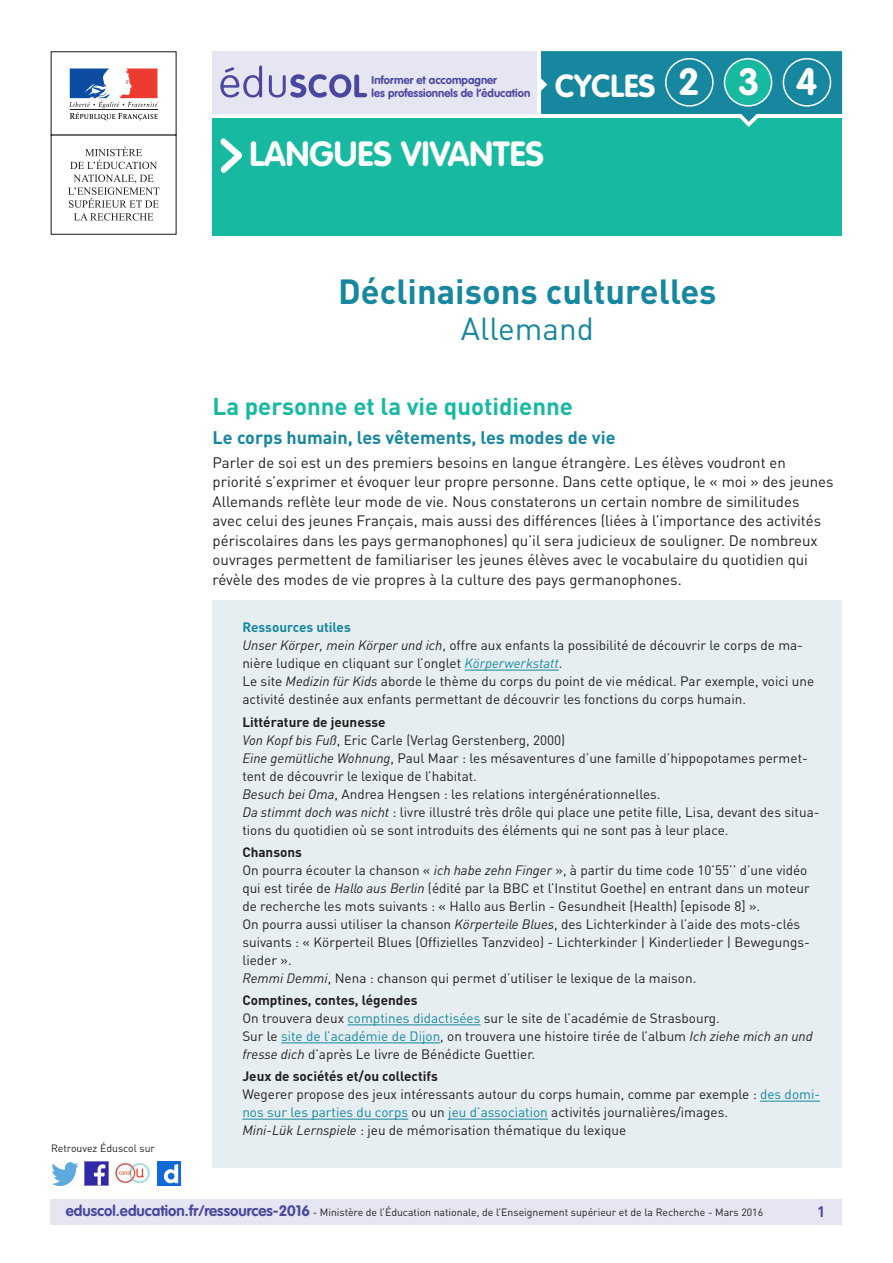
<style>
.page{position:relative;width:893px;height:1263px;background:#fff}
.page>*{position:absolute;margin:0;border:0;box-sizing:border-box;transform-origin:0 0}
.t1{font:700 37.5px "VAG Rounded Std";color:#fff}
._02_Sous-titre{font:700 34.5px "DIN Pro";color:#16879f}
._01_Nom_de_la_discip{font:700 34.5px "VAG Rounded Std";color:#fff}
._02_Sous-titre-2{font:31.5px "DIN Pro";color:#16879f}
.t2{font:700 31.5px "VAG Rounded Std";color:#fff}
._03_Titre_de_niveau{font:700 24px "DIN Pro";color:#17baa1}
._04_Titre_de_niveau{font:700 18px "DIN Pro";color:#16879f}
._06_Texte_courant{font:15px/19.5px "DIN Pro";color:#231f20}
.t3{font:700 15px "DIN Pro";color:#4a489e}
._15_texte_encadré{font:13.5px/18px "DIN Pro";color:#231f20}
._15_Sous_titre_encad{font:700 13.5px "DIN Pro";color:#231f20}
._15_Titre_encadré{font:700 13.5px "DIN Pro";color:#16879f}
.t4{font:700 11.25px/13.5px "VAG Rounded Std";color:#4a489e}
.t5{font:10.5px "DIN Pro";color:#231f20}
.s1{font-style:italic}
.s2{font-style:italic;color:#16879f}
.s3{color:#16879f}
.s4{font-family:"VAG Rounded Std";font-weight:700;font-size:15px;color:#4a489e}
</style>
<div class="page">
<div style="left:213px;top:118px;width:629px;height:118px;background:#17baa1"></div>
<svg style="left:220px;top:138px;width:22px;height:35px"></svg>
<div style="left:213px;top:51px;width:324px;height:63px;background:#e6e5f2"></div>
<svg style="left:220px;top:65px;width:147px;height:33px"></svg>
<div style="left:51px;top:51px;width:126px;height:85px;border:1px solid #231f20"></div>
<svg style="left:69px;top:68px;width:89px;height:52px"></svg>
<hr style="left:70px;top:109px;width:87px;height:1px;background:#231f20">
<svg style="left:70px;top:147px;width:87px;height:22px"></svg>
<svg style="left:68px;top:175px;width:91px;height:46px"></svg>
<svg style="left:541px;top:51px;width:301px;height:76px"></svg>
<div style="left:665px;top:58px;width:49px;height:49px;border:2px solid #fff;border-radius:50%"></div>
<div style="left:724px;top:59px;width:48px;height:47px;background:#17baa1;border-radius:50%"></div>
<div style="left:724px;top:58px;width:48px;height:49px;border:2px solid #fff;border-radius:50%"></div>
<div style="left:783px;top:58px;width:48px;height:49px;border:2px solid #fff;border-radius:50%"></div>
<div style="left:50px;top:1199px;width:791px;height:26px;background:#e6e5f2"></div>
<img style="left:85px;top:1162px;width:23px;height:23px">
<img style="left:51px;top:1163px;width:28px;height:22px">
<img style="left:158px;top:1162px;width:22px;height:23px">
<img style="left:115px;top:1163px;width:35px;height:21px">
<div style="left:213px;top:601px;width:629px;height:567px;background:#e6eef2"></div>
<hr style="left:465px;top:670px;width:94px;height:1px;background:#16879f">
<hr style="left:348px;top:1024px;width:132px;height:1px;background:#16879f">
<hr style="left:281px;top:1042px;width:159px;height:1px;background:#16879f">
<hr style="left:760px;top:1101px;width:60px;height:1px;background:#16879f">
<hr style="left:242px;top:1119px;width:166px;height:1px;background:#16879f">
<hr style="left:448px;top:1119px;width:100px;height:1px;background:#16879f">
<p class="t4" style="left:372px;top:74px;width:160px">Informer et accompagner<br>les professionnels de l’éducation</p>
<p class="t2" style="left:555px;top:67px;width:102px">CYCLES</p>
<p class="t1" style="left:678px;top:60px;width:23px">2</p>
<p class="t1" style="left:738px;top:60px;width:23px">3</p>
<p class="t1" style="left:796px;top:60px;width:23px">4</p>
<p class="_01_Nom_de_la_discip" style="left:249px;top:133px;width:296px">LANGUES VIVANTES</p>
<p class="_02_Sous-titre" style="left:338px;top:269px;width:380px">Déclinaisons culturelles</p>
<p class="_02_Sous-titre-2" style="left:461px;top:309px;width:134px">Allemand</p>
<p class="t5" style="left:51px;top:1141px;width:106px">Retrouvez Éduscol sur</p>
<p class="_03_Titre_de_niveau" style="left:213px;top:390px;width:362px">La personne et la vie quotidienne</p>
<p class="_04_Titre_de_niveau" style="left:213px;top:426px;width:404px">Le corps humain, les vêtements, les modes de vie</p>
<p class="_06_Texte_courant" style="left:213px;top:452px;width:623px">Parler de soi est un des premiers besoins en langue étrangère. Les élèves voudront en priorité s’exprimer et évoquer leur propre personne. Dans cette optique, le « moi » des jeunes Allemands reflète leur mode de vie. Nous constaterons un certain nombre de similitudes<br>avec celui des jeunes Français, mais aussi des différences (liées à l’importance des activités périscolaires dans les pays germanophones) qu’il sera judicieux de souligner. De nombreux ouvrages permettent de familiariser les jeunes élèves avec le vocabulaire du quotidien qui révèle des modes de vie propres à la culture des pays germanophones.</p>
<p class="_15_Titre_encadré" style="left:242px;top:618px;width:110px">Ressources utiles</p>
<p class="_15_texte_encadré" style="left:242px;top:636px;width:562px"><span class="s1">Unser Körper, mein Körper und ich</span>, offre aux enfants la possibilité de découvrir le corps de ma&shy;nière ludique en cliquant sur l’onglet <span class="s2">Körperwerkstatt</span>.</p>
<p class="_15_texte_encadré" style="left:242px;top:672px;width:573px">Le site <span class="s1">Medizin für Kids</span> aborde le thème du corps du point de vie médical. Par exemple, voici une activité destinée aux enfants permettant de découvrir les fonctions du corps humain.</p>
<p class="_15_Sous_titre_encad" style="left:242px;top:713px;width:145px">Littérature de jeunesse</p>
<p class="_15_texte_encadré" style="left:242px;top:730px;width:324px"><span class="s1">Von Kopf bis Fuß</span>, Eric Carle (Verlag Gerstenberg, 2000)</p>
<p class="_15_texte_encadré" style="left:242px;top:748px;width:567px"><span class="s1">Eine gemütliche Wohnung</span>, Paul Maar : les mésaventures d’une famille d’hippopotames permet&shy;tent de découvrir le lexique de l’habitat.</p>
<p class="_15_texte_encadré" style="left:242px;top:784px;width:420px"><span class="s1">Besuch bei Oma</span>, Andrea Hengsen : les relations intergénérationnelles.</p>
<p class="_15_texte_encadré" style="left:242px;top:802px;width:579px"><span class="s1">Da stimmt doch was nicht</span> : livre illustré très drôle qui place une petite fille, Lisa, devant des situa&shy;tions du quotidien où se sont introduits des éléments qui ne sont pas à leur place.</p>
<p class="_15_Sous_titre_encad" style="left:242px;top:843px;width:61px">Chansons</p>
<p class="_15_texte_encadré" style="left:242px;top:861px;width:569px">On pourra écouter la chanson « <span class="s1">ich habe zehn Finger</span> », à partir du time code 10’55’’ d’une vidéo qui est tirée de <span class="s1">Hallo aus Berlin</span> (édité par la BBC et l’Institut Goethe) en entrant dans un moteur de recherche les mots suivants : « Hallo aus Berlin - Gesundheit (Health) [episode 8] ».</p>
<p class="_15_texte_encadré" style="left:242px;top:915px;width:569px">On pourra aussi utiliser la chanson <span class="s1">Körperteile Blues</span>, des Lichterkinder à l’aide des mots-clés suivants : « Körperteil Blues (Offizielles Tanzvideo) - Lichterkinder | Kinderlieder | Bewegungs&shy;lieder ».</p>
<p class="_15_texte_encadré" style="left:242px;top:969px;width:455px"><span class="s1">Remmi Demmi</span>, Nena : chanson qui permet d’utiliser le lexique de la maison.</p>
<p class="_15_Sous_titre_encad" style="left:242px;top:991px;width:177px">Comptines, contes, légendes</p>
<p class="_15_texte_encadré" style="left:242px;top:1009px;width:479px">On trouvera deux <span class="s3">comptines didactisées</span> sur le site de l’académie de Strasbourg.</p>
<p class="_15_texte_encadré" style="left:242px;top:1027px;width:572px">Sur le <span class="s3">site de l’académie de Dijon</span>, on trouvera une histoire tirée de l’album <span class="s1">Ich ziehe mich an und fresse dich</span> d’après Le livre de Bénédicte Guettier.</p>
<p class="_15_Sous_titre_encad" style="left:242px;top:1067px;width:197px">Jeux de sociétés et/ou collectifs</p>
<p class="_15_texte_encadré" style="left:242px;top:1085px;width:579px">Wegerer propose des jeux intéressants autour du corps humain, comme par exemple : <span class="s3">des domi&shy;nos sur les parties du corps</span> ou un <span class="s3">jeu d’association</span> activités journalières/images.</p>
<p class="_15_texte_encadré" style="left:242px;top:1121px;width:385px"><span class="s1">Mini-Lük Lernspiele</span> : jeu de mémorisation thématique du lexique</p>
<p class="t5" style="left:66px;top:1205px;width:699px"><span class="s4">eduscol.education.fr/ressources-2016</span> - Ministère de l’Éducation nationale, de l’Enseignement supérieur et de la Recherche - Mars 2016</p>
<p class="t3" style="left:817px;top:1201px;width:10px">1</p>
</div>
